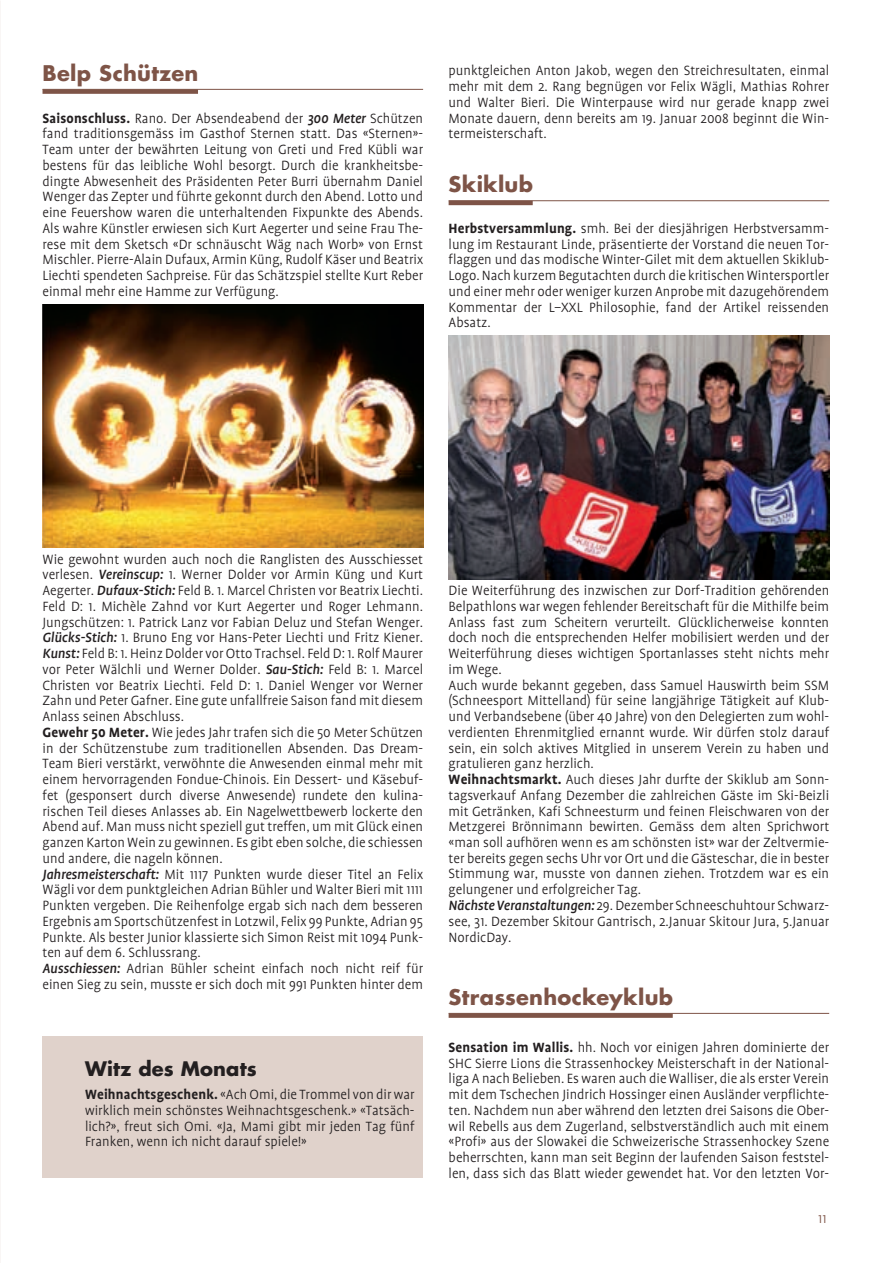
<style>
.page{position:relative;width:893px;height:1263px;background:#fff}
.page>*{position:absolute;margin:0;border:0;box-sizing:border-box;transform-origin:0 0}
.t1{font:700 21px "Futura";letter-spacing:.015em;color:#7e5447}
.t2{font:700 19.5px "Futura";letter-spacing:.01em;color:#231f20}
.t3{font:300 15.3px/15.8px "Profile";color:#231f20;text-align:justify}
.t4{font:300 15.3px "Profile";color:#7e5447}
.s1{font-weight:700}
.s2{font-weight:500;font-style:italic}
</style>
<div class="page">
<div style="left:43px;top:89px;width:155px;height:5px;background:#7e5447"></div>
<hr style="left:43px;top:89px;width:380px;height:1px;background:#7e5447">
<img style="left:43px;top:304px;width:380px;height:244px">
<hr style="left:449px;top:201px;width:84px;height:4px;background:#7e5447">
<hr style="left:449px;top:200px;width:380px;height:1px;background:#7e5447">
<div style="left:449px;top:1013px;width:224px;height:5px;background:#7e5447"></div>
<hr style="left:449px;top:1013px;width:380px;height:1px;background:#7e5447">
<img style="left:449px;top:336px;width:380px;height:243px">
<div style="left:43px;top:1036px;width:380px;height:142px;background:#e0d2cb"></div>
<h1 class="t1" style="left:43px;top:58px;width:157px">Belp Schützen</h1>
<p class="t3" style="left:43px;top:110px;width:382px"><span class="s1">Saisonschluss.</span> Rano. Der Absendeabend der <span class="s2">300 Meter</span> Schützen fand traditionsgemäss im Gasthof Sternen statt. Das «Sternen»- Team unter der bewährten Leitung von Greti und Fred Kübli war bestens für das leibliche Wohl besorgt. Durch die krankheitsbe&shy;dingte Abwesenheit des Präsidenten Peter Burri übernahm Daniel Wenger das Zepter und führte gekonnt durch den Abend. Lotto und eine Feuershow waren die unterhaltenden Fixpunkte des Abends.<br>Als wahre Künstler erwiesen sich Kurt Aegerter und seine Frau The&shy;rese mit dem Sketsch «Dr schnäuscht Wäg nach Worb» von Ernst Mischler. Pierre-Alain Dufaux, Armin Küng, Rudolf Käser und Beatrix Liechti spendeten Sachpreise. Für das Schätzspiel stellte Kurt Reber einmal mehr eine Hamme zur Verfügung.</p>
<p class="t3" style="left:449px;top:63px;width:382px">punktgleichen Anton Jakob, wegen den Streichresultaten, einmal mehr mit dem 2. Rang begnügen vor Felix Wägli, Mathias Rohrer und Walter Bieri. Die Winterpause wird nur gerade knapp zwei Monate dauern, denn bereits am 19. Januar 2008 beginnt die Win&shy;termeisterschaft.</p>
<h1 class="t1" style="left:449px;top:170px;width:86px">Skiklub</h1>
<p class="t3" style="left:449px;top:220px;width:382px"><span class="s1">Herbstversammlung.</span> smh. Bei der diesjährigen Herbstversamm&shy;lung im Restaurant Linde, präsentierte der Vorstand die neuen Tor&shy;flaggen und das modische Winter-Gilet mit dem aktuellen Skiklub-Logo. Nach kurzem Begutachten durch die kritischen Wintersportler und einer mehr oder weniger kurzen Anprobe mit dazugehörendem Kommentar der L–XXL Philosophie, fand der Artikel reissenden Absatz.</p>
<p class="t3" style="left:43px;top:551px;width:382px;text-align:left">Wie gewohnt wurden auch noch die Ranglisten des Ausschiesset verlesen. <span class="s2">Vereinscup:</span> 1. Werner Dolder vor Armin Küng und Kurt Aegerter. <span class="s2">Dufaux-Stich:</span> Feld B. 1. Marcel Christen vor Beatrix Liechti.<br>Feld D: 1. Michèle Zahnd vor Kurt Aegerter und Roger Lehmann.<br>Jungschützen: 1. Patrick Lanz vor Fabian Deluz und Stefan Wenger.<br><span class="s2">Glücks-Stich:</span> 1. Bruno Eng vor Hans-Peter Liechti und Fritz Kiener.<br><span class="s2">Kunst:</span> Feld B: 1. Heinz Dolder vor Otto Trachsel. Feld D: 1. Rolf Maurer vor Peter Wälchli und Werner Dolder. <span class="s2">Sau-Stich:</span> Feld B: 1. Marcel Christen vor Beatrix Liechti. Feld D: 1. Daniel Wenger vor Werner Zahn und Peter Gafner. Eine gute unfallfreie Saison fand mit diesem Anlass seinen Abschluss.<br><span class="s1">Gewehr 50 Meter.</span> Wie jedes Jahr trafen sich die 50 Meter Schützen in der Schützenstube zum traditionellen Absenden. Das Dream-Team Bieri verstärkt, verwöhnte die Anwesenden einmal mehr mit einem hervorragenden Fondue-Chinois. Ein Dessert- und Käsebuf&shy;fet (gesponsert durch diverse Anwesende) rundete den kulina&shy;rischen Teil dieses Anlasses ab. Ein Nagelwettbewerb lockerte den Abend auf. Man muss nicht speziell gut treffen, um mit Glück einen ganzen Karton Wein zu gewinnen. Es gibt eben solche, die schiessen und andere, die nageln können.<br><span class="s2">Jahresmeisterschaft:</span> Mit 1117 Punkten wurde dieser Titel an Felix Wägli vor dem punktgleichen Adrian Bühler und Walter Bieri mit 1111<br>Punkten vergeben. Die Reihenfolge ergab sich nach dem besseren Ergebnis am Sportschützenfest in Lotzwil, Felix 99 Punkte, Adrian 95<br>Punkte. Als bester Junior klassierte sich Simon Reist mit 1094 Punk&shy;ten auf dem 6. Schlussrang.<br><span class="s2">Ausschiessen:</span> Adrian Bühler scheint einfach noch nicht reif für einen Sieg zu sein, musste er sich doch mit 991 Punkten hinter dem</p>
<p class="t2" style="left:85px;top:1055px;width:173px">Witz des Monats</p>
<p class="t3" style="left:85px;top:1087px;width:331px"><span class="s1">Weihnachtsgeschenk.</span> «Ach Omi, die Trommel von dir war wirklich mein schönstes Weihnachtsgeschenk.» «Tatsäch&shy;lich?», freut sich Omi. «Ja, Mami gibt mir jeden Tag fünf Franken, wenn ich nicht darauf spiele!»</p>
<p class="t3" style="left:449px;top:583px;width:382px;text-align:left">Die Weiterführung des inzwischen zur Dorf-Tradition gehörenden Belpathlons war wegen fehlender Bereitschaft für die Mithilfe beim Anlass fast zum Scheitern verurteilt. Glücklicherweise konnten doch noch die entsprechenden Helfer mobilisiert werden und der Weiterführung dieses wichtigen Sportanlasses steht nichts mehr im Wege.<br>Auch wurde bekannt gegeben, dass Samuel Hauswirth beim SSM (Schneesport Mittelland) für seine langjährige Tätigkeit auf Klub&shy;und Verbandsebene (über 40 Jahre) von den Delegierten zum wohl&shy;verdienten Ehrenmitglied ernannt wurde. Wir dürfen stolz darauf sein, ein solch aktives Mitglied in unserem Verein zu haben und gratulieren ganz herzlich.<br><span class="s1">Weihnachtsmarkt.</span> Auch dieses Jahr durfte der Skiklub am Sonn&shy;tagsverkauf Anfang Dezember die zahlreichen Gäste im Ski-Beizli mit Getränken, Kafi Schneesturm und feinen Fleischwaren von der Metzgerei Brönnimann bewirten. Gemäss dem alten Sprichwort «man soll aufhören wenn es am schönsten ist» war der Zeltvermie&shy;ter bereits gegen sechs Uhr vor Ort und die Gästeschar, die in bester Stimmung war, musste von dannen ziehen. Trotzdem war es ein gelungener und erfolgreicher Tag.<br><span class="s2">Nächste Veranstaltungen:</span> 29. Dezember Schneeschuhtour Schwarz&shy;see, 31. Dezember Skitour Gantrisch, 2.Januar Skitour Jura, 5.Januar NordicDay.</p>
<h1 class="t1" style="left:449px;top:982px;width:226px">Strassenhockeyklub</h1>
<p class="t3" style="left:449px;top:1039px;width:382px"><span class="s1">Sensation im Wallis.</span> hh. Noch vor einigen Jahren dominierte der SHC Sierre Lions die Strassenhockey Meisterschaft in der National&shy;liga A nach Belieben. Es waren auch die Walliser, die als erster Verein mit dem Tschechen Jindrich Hossinger einen Ausländer verpflichte&shy;ten. Nachdem nun aber während den letzten drei Saisons die Ober&shy;wil Rebells aus dem Zugerland, selbstverständlich auch mit einem «Profi» aus der Slowakei die Schweizerische Strassenhockey Szene beherrschten, kann man seit Beginn der laufenden Saison feststel&shy;len, dass sich das Blatt wieder gewendet hat. Vor den letzten Vor-</p>
<p class="t4" style="left:818px;top:1211px;width:10px">11</p>
</div>
